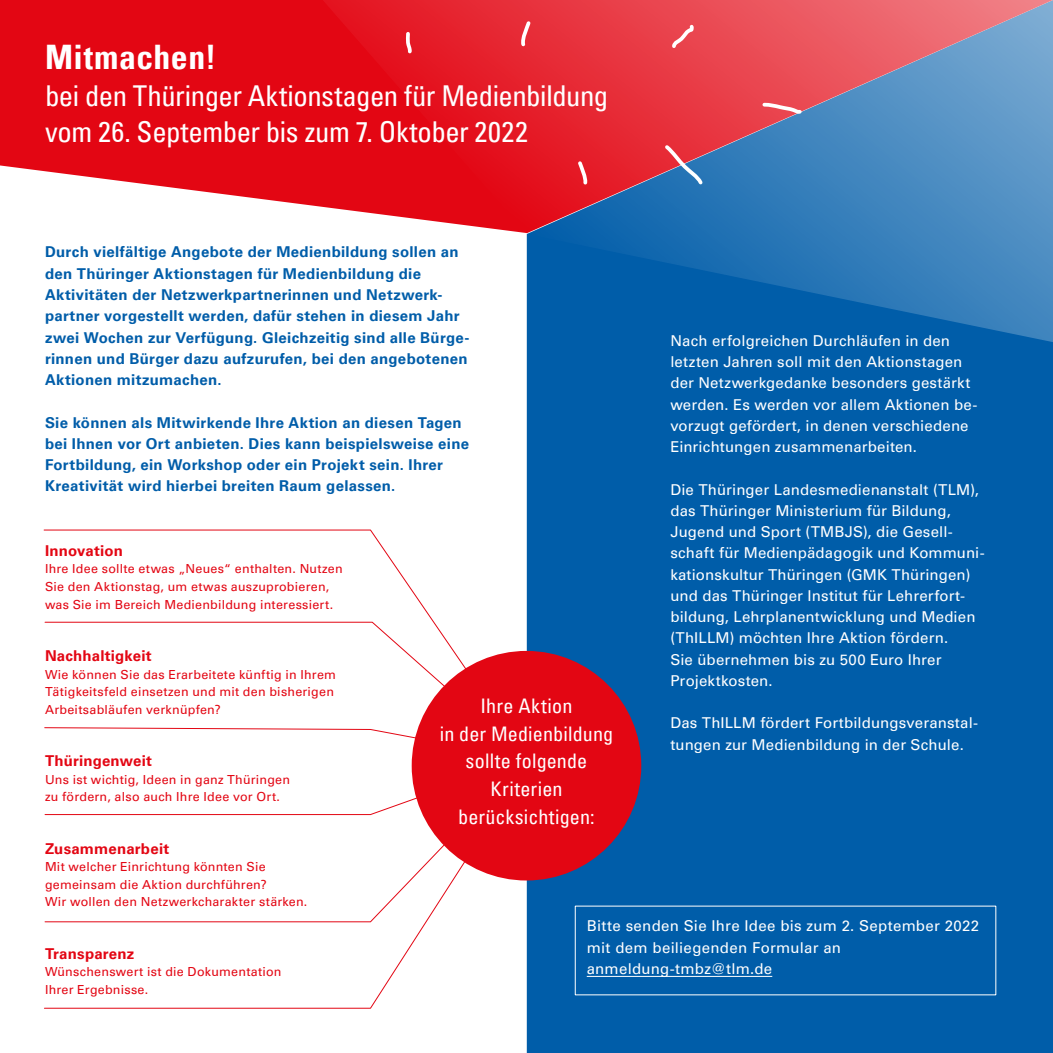
<style>
.page{position:relative;width:1053px;height:1053px;background:#fff}
.page>*{position:absolute;margin:0;border:0;box-sizing:border-box;transform-origin:0 0}
.t1{font:700 condensed 33.75px "Univers LT Pro";letter-spacing:.015em;color:#fff}
.t2{font:condensed 28.75px/36.2px "Univers LT Pro";letter-spacing:-.015em;color:#fff}
.t3{font:condensed 20.12px/27.6px "Univers LT Pro";letter-spacing:.01em;color:#fff;text-align:center}
.t4{font:15px/21.2px "Univers LT Pro 55 Roman";letter-spacing:.01em;color:#fff}
.t5{font:700 15px/21.2px "Univers LT Pro 65";letter-spacing:.02em;color:#005da9}
.t6{font:700 15px "Univers LT Pro 65";letter-spacing:.01em;color:#e30613}
.t7{font:12.5px/17.5px "Univers LT Pro 55 Roman";letter-spacing:.02em;color:#e30613}
</style>
<div class="page">
<div style="left:526px;top:342px;width:526px;height:710px;background:#005da9"></div>
<svg style="left:0;top:0;width:322px;height:207px;background:#e51f2a"></svg>
<svg style="left:322px;top:0;width:730px;height:342px;background:#926688"></svg>
<svg style="left:44px;top:797px;width:483px;height:211px"></svg>
<svg style="left:43px;top:529px;width:484px;height:209px"></svg>
<div style="left:411px;top:651px;width:230px;height:229px;background:#e30613;border-radius:50%"></div>
<svg style="left:669px;top:22px;width:25px;height:28px"></svg>
<svg style="left:760px;top:101px;width:44px;height:15px"></svg>
<svg style="left:661px;top:142px;width:44px;height:45px;background:#926385"></svg>
<svg style="left:520px;top:18px;width:13px;height:31px"></svg>
<svg style="left:575px;top:158px;width:13px;height:29px"></svg>
<svg style="left:403px;top:30px;width:10px;height:26px"></svg>
<hr style="left:586px;top:976px;width:186px;height:1px;background:#fff">
<h1 class="t1" style="left:45px;top:37px;width:173px">Mitmachen!</h1>
<h2 class="t2" style="left:45px;top:77px;width:564px">bei den Thüringer Aktionstagen für Medienbildung vom 26. September bis zum 7. Oktober 2022</h2>
<p class="t5" style="left:45px;top:241px;width:426px">Durch vielfältige Angebote der Medienbildung sollen an den Thüringer Aktionstagen für Medienbildung die Aktivitäten der Netzwerkpartnerinnen und Netzwerk&shy;partner vorgestellt werden, dafür stehen in diesem Jahr zwei Wochen zur Verfügung. Gleichzeitig sind alle Bürge&shy;rinnen und Bürger dazu aufzurufen, bei den angebotenen Aktionen mitzumachen.</p>
<p class="t5" style="left:45px;top:411px;width:425px">Sie können als Mitwirkende Ihre Aktion an diesen Tagen bei Ihnen vor Ort anbieten. Dies kann beispielsweise eine Fortbildung, ein Workshop oder ein Projekt sein. Ihrer Kreativität wird hierbei breiten Raum gelassen.</p>
<p class="t6" style="left:45px;top:540px;width:79px">Innovation</p>
<p class="t7" style="left:45px;top:559px;width:299px">Ihre Idee sollte etwas „Neues“ enthalten. Nutzen<br>Sie den Aktionstag, um etwas auszuprobieren, was Sie im Bereich Medienbildung interessiert.</p>
<p class="t6" style="left:45px;top:645px;width:108px">Nachhaltigkeit</p>
<p class="t7" style="left:45px;top:664px;width:292px">Wie können Sie das Erarbeitete künftig in Ihrem<br>Tätigkeitsfeld einsetzen und mit den bisherigen<br>Arbeitsabläufen verknüpfen?</p>
<p class="t6" style="left:45px;top:750px;width:108px">Thüringenweit</p>
<p class="t7" style="left:45px;top:769px;width:246px">Uns ist wichtig, Ideen in ganz Thüringen zu fördern, also auch Ihre Idee vor Ort.</p>
<p class="t6" style="left:45px;top:837px;width:126px">Zusammenarbeit</p>
<p class="t7" style="left:45px;top:857px;width:264px">Mit welcher Einrichtung könnten Sie gemeinsam die Aktion durchführen?<br>Wir wollen den Netzwerkcharakter stärken.</p>
<h3 class="t3" style="left:439px;top:691px;width:175px">Ihre Aktion<br>in der Medienbildung sollte folgende<br>Kriterien berücksichtigen:</h3>
<p class="t4" style="left:670px;top:329px;width:308px">Nach erfolgreichen Durchläufen in den letzten Jahren soll mit den Aktionstagen der Netzwerkgedanke besonders gestärkt werden. Es werden vor allem Aktionen be&shy;vorzugt gefördert, in denen verschiedene Einrichtungen zusammenarbeiten.</p>
<p class="t4" style="left:670px;top:478px;width:314px">Die Thüringer Landesmedienanstalt (TLM), das Thüringer Ministerium für Bildung, Jugend und Sport (TMBJS), die Gesell&shy;schaft für Medienpädagogik und Kommuni&shy;kationskultur Thüringen (GMK Thüringen) und das Thüringer Institut für Lehrerfort&shy;bildung, Lehrplanentwicklung und Medien (ThILLM) möchten Ihre Aktion fördern.<br>Sie übernehmen bis zu 500 Euro Ihrer Projektkosten.</p>
<p class="t4" style="left:670px;top:711px;width:309px">Das ThILLM fördert Fortbildungsveranstal&shy;tungen zur Medienbildung in der Schule.</p>
<p class="t6" style="left:45px;top:942px;width:91px">Transparenz</p>
<p class="t7" style="left:45px;top:962px;width:238px">Wünschenswert ist die Dokumentation<br>Ihrer Ergebnisse.</p>
<p class="t4" style="left:586px;top:914px;width:394px">Bitte senden Sie Ihre Idee bis zum 2. September 2022 mit dem beiliegenden Formular an anmeldung-tmbz@tlm.de</p>
</div>
